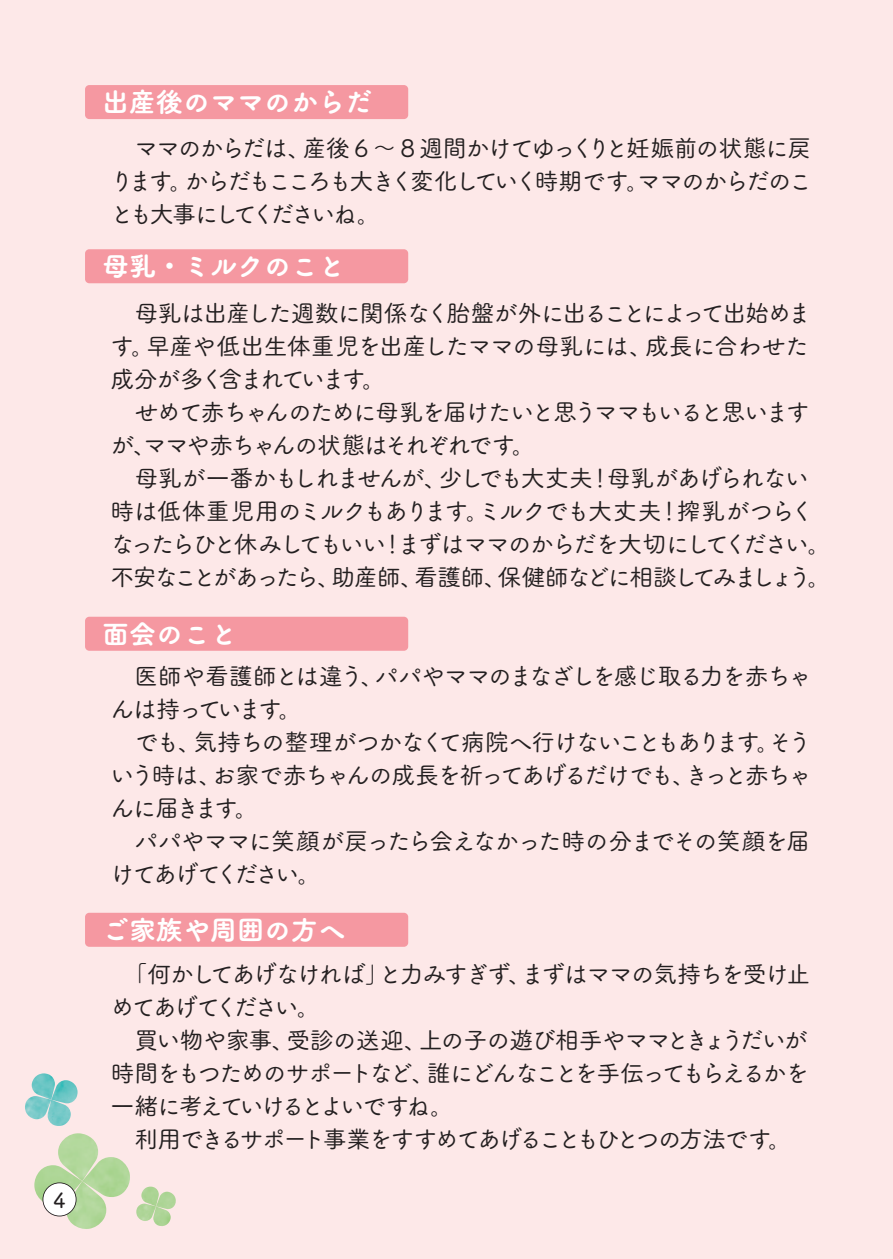
<style>
.page{position:relative;width:893px;height:1259px;background:#fff}
.page>*{position:absolute;margin:0;border:0;box-sizing:border-box;transform-origin:0 0}
.t1{font:27px "Tsuku A Rd Gothic Std E 90 pv RKSJ H";color:#fff}
.t2{font:24px/33px "Tsuku A Rd Gothic Std M 90 pv RKSJ H";letter-spacing:-.105em;color:#231f20;text-align:justify}
.t3{font:24px/33px "Tsuku A Rd Gothic Std M 90 pv RKSJ H";letter-spacing:-.075em;color:#231f20}
.t4{font:21px "Tsuku A Rd Gothic Std D 90 pv RKSJ H";color:#231f20}
</style>
<div class="page">
<div style="left:0;top:0;width:893px;height:1258px;background:#fde8e8"></div>
<div style="left:85px;top:85px;width:323px;height:34px;background:#f598a1;border-radius:4px"></div>
<div style="left:85px;top:249px;width:323px;height:34px;background:#f598a1;border-radius:4px"></div>
<div style="left:85px;top:617px;width:323px;height:34px;background:#f598a1;border-radius:4px"></div>
<div style="left:85px;top:912px;width:323px;height:34px;background:#f598a1;border-radius:4px"></div>
<img style="left:67px;top:1198px;width:39px;height:31px">
<img style="left:34px;top:1165px;width:24px;height:38px">
<img style="left:58px;top:1133px;width:40px;height:48px">
<img style="left:82px;top:1157px;width:48px;height:41px">
<img style="left:48px;top:1103px;width:23px;height:23px">
<img style="left:25px;top:1096px;width:26px;height:23px">
<img style="left:32px;top:1073px;width:22px;height:26px">
<img style="left:51px;top:1080px;width:27px;height:23px">
<img style="left:154px;top:1209px;width:17px;height:17px">
<img style="left:136px;top:1204px;width:20px;height:17px">
<img style="left:141px;top:1186px;width:17px;height:20px">
<img style="left:156px;top:1191px;width:20px;height:18px">
<svg style="left:43px;top:1181px;width:40px;height:35px"></svg>
<p class="t4" style="left:53px;top:1192px;width:14px">4</p>
<p class="t1" style="left:102px;top:92px;width:272px">出産後のママのからだ</p>
<p class="t2" style="left:110px;top:135px;width:704px;text-indent:24px">ママのからだは、産後６～８週間かけてゆっくりと妊娠前の状態に戻ります。からだもこころも大きく変化していく時期です。ママのからだのことも大事にしてくださいね。</p>
<p class="t1" style="left:102px;top:256px;width:245px">母乳・ミルクのこと</p>
<p class="t2" style="left:110px;top:300px;width:703px;text-indent:24px">母乳は出産した週数に関係なく胎盤が外に出ることによって出始めます。早産や低出生体重児を出産したママの母乳には、成長に合わせた成分が多く含まれています。</p>
<p class="t2" style="left:110px;top:399px;width:701px;text-indent:24px">せめて赤ちゃんのために母乳を届けたいと思うママもいると思いますが、ママや赤ちゃんの状態はそれぞれです。</p>
<p class="t2" style="left:110px;top:465px;width:723px;text-align:left;text-indent:24px">母乳が一番かもしれませんが、少しでも大丈夫！母乳があげられない時は低体重児用のミルクもあります。ミルクでも大丈夫！搾乳がつらくなったらひと休みしてもいい！まずはママのからだを大切にしてください。不安なことがあったら、助産師、看護師、保健師などに相談してみましょう。</p>
<p class="t1" style="left:102px;top:623px;width:137px">面会のこと</p>
<p class="t2" style="left:110px;top:663px;width:703px;text-indent:24px">医師や看護師とは違う、パパやママのまなざしを感じ取る力を赤ちゃんは持っています。</p>
<p class="t2" style="left:110px;top:729px;width:703px;text-indent:24px">でも、気持ちの整理がつかなくて病院へ行けないこともあります。そういう時は、お家で赤ちゃんの成長を祈ってあげるだけでも、きっと赤ちゃんに届きます。</p>
<p class="t3" style="left:110px;top:828px;width:702px;text-indent:24px">パパやママに笑顔が戻ったら会えなかった時の分までその笑顔を届けてあげてください。</p>
<p class="t1" style="left:102px;top:919px;width:245px">ご家族や周囲の方へ</p>
<p class="t2" style="left:110px;top:960px;width:702px;text-indent:13px">「何かしてあげなければ」と力みすぎず、まずはママの気持ちを受け止めてあげてください。</p>
<p class="t2" style="left:110px;top:1026px;width:700px;text-indent:24px">買い物や家事、受診の送迎、上の子の遊び相手やママときょうだいが時間をもつためのサポートなど、誰にどんなことを手伝ってもらえるかを一緒に考えていけるとよいですね。</p>
<p class="t2" style="left:134px;top:1125px;width:659px">利用できるサポート事業をすすめてあげることもひとつの方法です。</p>
</div>
